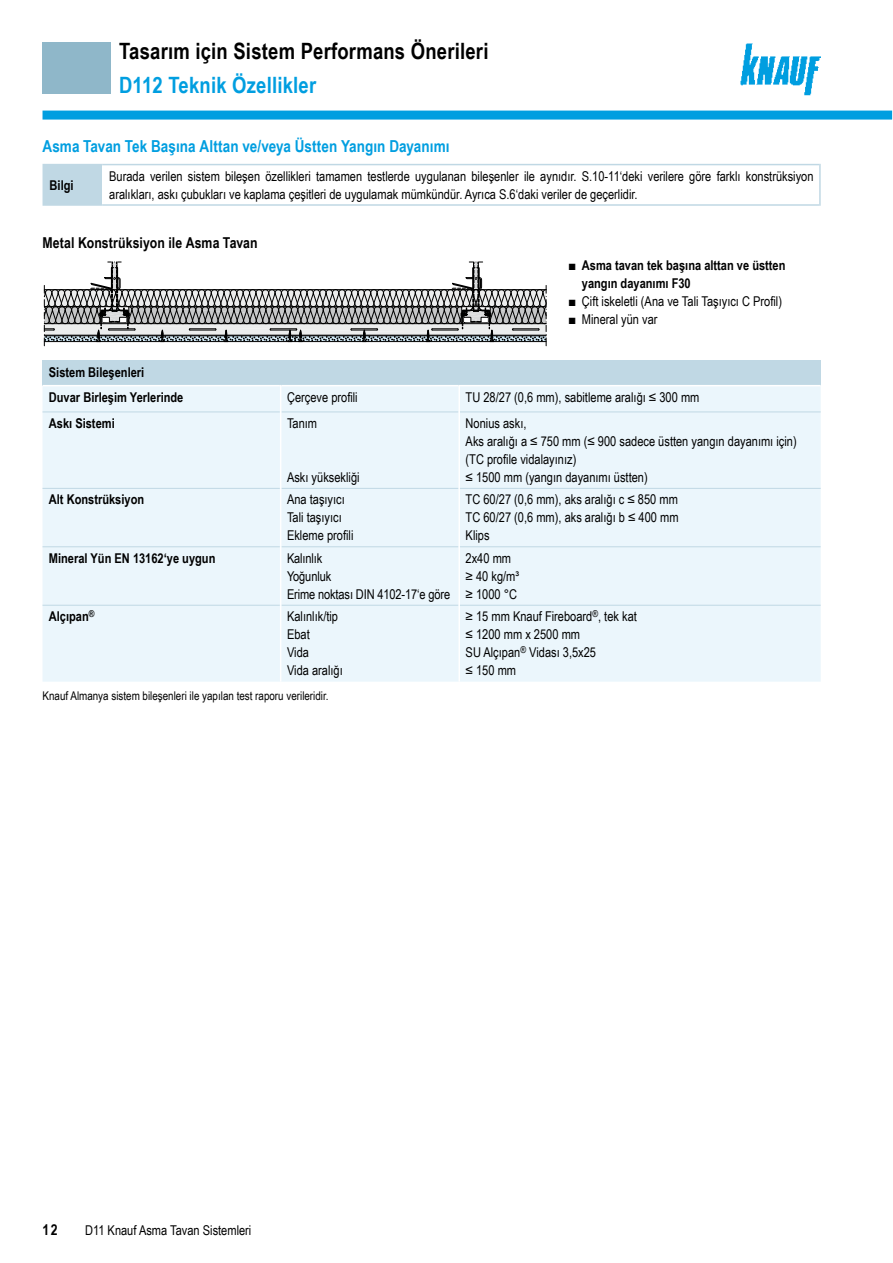
<style>
.page{position:relative;width:893px;height:1263px;background:#fff}
.page>*{position:absolute;margin:0;border:0;box-sizing:border-box;transform-origin:0 0}
.t1{font:700 22.5px "Arial Narrow";letter-spacing:.01em;color:#000}
.t2{font:700 22.5px "Arial Narrow";letter-spacing:.01em;color:#009ee0}
.t3{font:700 16.5px "Arial Narrow";letter-spacing:.005em;color:#009ee0}
.t4{font:700 15px "Arial Narrow";letter-spacing:.005em;color:#000}
.t5{font:13.5px/18px "Arial Narrow";color:#000}
.t6{font:700 13.5px/18px "Arial Narrow";color:#000}
.t7{font:12px "Arial Narrow";color:#000}
.s1{font-weight:400}
</style>
<div class="page">
<div style="left:43px;top:43px;width:68px;height:51px;background:#8fb7c9"></div>
<svg style="left:44px;top:262px;width:503px;height:84px"></svg>
<img style="left:740px;top:43px;width:81px;height:53px">
<div style="left:43px;top:111px;width:849px;height:9px;background:#009ee0"></div>
<div style="left:43px;top:360px;width:778px;height:26px;background:#c0d8e4"></div>
<div style="left:43px;top:386px;width:778px;height:296px;background:#ebf6fc"></div>
<hr style="left:43px;top:412px;width:237px;height:1px;background:#c0d8e4">
<hr style="left:281px;top:412px;width:177px;height:1px;background:#c0d8e4">
<hr style="left:460px;top:412px;width:361px;height:1px;background:#c0d8e4">
<hr style="left:43px;top:488px;width:237px;height:1px;background:#c0d8e4">
<hr style="left:281px;top:488px;width:177px;height:1px;background:#c0d8e4">
<hr style="left:460px;top:488px;width:361px;height:1px;background:#c0d8e4">
<hr style="left:43px;top:546px;width:237px;height:1px;background:#c0d8e4">
<hr style="left:281px;top:546px;width:177px;height:1px;background:#c0d8e4">
<hr style="left:460px;top:546px;width:361px;height:1px;background:#c0d8e4">
<hr style="left:43px;top:605px;width:237px;height:1px;background:#c0d8e4">
<hr style="left:281px;top:605px;width:177px;height:1px;background:#c0d8e4">
<hr style="left:460px;top:605px;width:361px;height:1px;background:#c0d8e4">
<svg style="left:280px;top:385px;width:1px;height:27px"></svg>
<hr style="left:458px;top:385px;width:2px;height:27px;background:#fff">
<hr style="left:280px;top:412px;width:1px;height:76px;background:#fff">
<hr style="left:458px;top:412px;width:2px;height:76px;background:#fff">
<hr style="left:280px;top:488px;width:1px;height:59px;background:#fff">
<hr style="left:458px;top:488px;width:2px;height:59px;background:#fff">
<hr style="left:280px;top:547px;width:1px;height:58px;background:#fff">
<hr style="left:458px;top:547px;width:2px;height:58px;background:#fff">
<hr style="left:280px;top:605px;width:1px;height:77px;background:#fff">
<hr style="left:458px;top:605px;width:2px;height:77px;background:#fff">
<hr style="left:43px;top:385px;width:237px;height:1px;background:#fff">
<hr style="left:281px;top:385px;width:177px;height:1px;background:#fff">
<hr style="left:460px;top:385px;width:361px;height:1px;background:#fff">
<div style="left:43px;top:165px;width:60px;height:40px;background:#c0d8e4"></div>
<hr style="left:44px;top:164px;width:59px;height:1px;background:#c0d8e4">
<hr style="left:43px;top:164px;width:1px;height:42px;background:#c0d8e4">
<hr style="left:103px;top:164px;width:716px;height:1px;background:#c0d8e4">
<hr style="left:819px;top:164px;width:2px;height:42px;background:#c0d8e4">
<hr style="left:44px;top:204px;width:59px;height:2px;background:#c0d8e4">
<hr style="left:103px;top:204px;width:716px;height:2px;background:#c0d8e4">
<h1 class="t1" style="left:119px;top:34px;width:371px">Tasarım için Sistem Performans Önerileri</h1>
<h1 class="t2" style="left:119px;top:68px;width:199px">D112 Teknik Özellikler</h1>
<p class="t3" style="left:43px;top:134px;width:408px">Asma Tavan Tek Başına Alttan ve/veya Üstten Yangın Dayanımı</p>
<p class="t6" style="left:50px;top:175px;width:25px">Bilgi</p>
<p class="t5" style="left:109px;top:166px;width:706px">Burada verilen sistem bileşen özellikleri tamamen testlerde uygulanan bileşenler ile aynıdır. S.10-11‘deki verilere göre farklı konstrüksiyon aralıkları, askı çubukları ve kaplama çeşitleri de uygulamak mümkündür. Ayrıca S.6‘daki veriler de geçerlidir.</p>
<p class="t4" style="left:43px;top:231px;width:217px">Metal Konstrüksiyon ile Asma Tavan</p>
<p class="t6" style="left:49px;top:358px;width:136px;line-height:25.7px">Sistem Bileşenleri<br>Duvar Birleşim Yerlerinde</p>
<p class="t6" style="left:582px;top:256px;width:205px;text-indent:-13px"><span class="s1">■</span> Asma tavan tek başına alttan ve üstten yangın dayanımı F30</p>
<p class="t5" style="left:569px;top:292px;width:214px">■ Çift iskeletli (Ana ve Tali Taşıyıcı C Profil)</p>
<p class="t5" style="left:569px;top:310px;width:90px">■ Mineral yün var</p>
<p class="t5" style="left:287px;top:388px;width:72px">Çerçeve profili</p>
<p class="t5" style="left:466px;top:388px;width:235px">TU 28/27 (0,6 mm), sabitleme aralığı ≤ 300 mm</p>
<p class="t6" style="left:49px;top:414px;width:67px">Askı Sistemi</p>
<p class="t5" style="left:287px;top:414px;width:32px">Tanım</p>
<p class="t5" style="left:287px;top:468px;width:74px">Askı yüksekliği</p>
<p class="t5" style="left:466px;top:414px;width:333px">Nonius askı,<br>Aks aralığı a ≤ 750 mm (≤ 900 sadece üstten yangın dayanımı için) (TC profile vidalayınız)<br>≤ 1500 mm (yangın dayanımı üstten)</p>
<p class="t6" style="left:49px;top:490px;width:97px">Alt Konstrüksiyon</p>
<p class="t5" style="left:287px;top:490px;width:68px">Ana taşıyıcı<br>Tali taşıyıcı<br>Ekleme profili</p>
<p class="t5" style="left:466px;top:490px;width:214px;text-align:justify">TC 60/27 (0,6 mm), aks aralığı c ≤ 850 mm TC 60/27 (0,6 mm), aks aralığı b ≤ 400 mm Klips</p>
<p class="t6" style="left:49px;top:548px;width:168px">Mineral Yün EN 13162‘ye uygun</p>
<p class="t5" style="left:287px;top:548px;width:165px">Kalınlık<br>Yoğunluk<br>Erime noktası DIN 4102-17‘e göre</p>
<p class="t5" style="left:466px;top:548px;width:55px">2x40 mm ≥ 40 kg/m³ ≥ 1000 °C</p>
<p class="t6" style="left:49px;top:607px;width:47px">Alçıpan<sup>®</sup></p>
<p class="t5" style="left:287px;top:607px;width:57px">Kalınlık/tip<br>Ebat<br>Vida<br>Vida aralığı</p>
<p class="t5" style="left:466px;top:607px;width:173px">≥ 15 mm Knauf Fireboard<sup>®</sup>, tek kat ≤ 1200 mm x 2500 mm<br>SU Alçıpan<sup>®</sup> Vidası 3,5x25<br>≤ 150 mm</p>
<p class="t7" style="left:43px;top:687px;width:288px">Knauf Almanya sistem bileşenleri ile yapılan test raporu verileridir.</p>
<p class="t4" style="left:43px;top:1218px;width:17px">12</p>
<p class="t5" style="left:85px;top:1220px;width:168px">D11 Knauf Asma Tavan Sistemleri</p>
</div>
